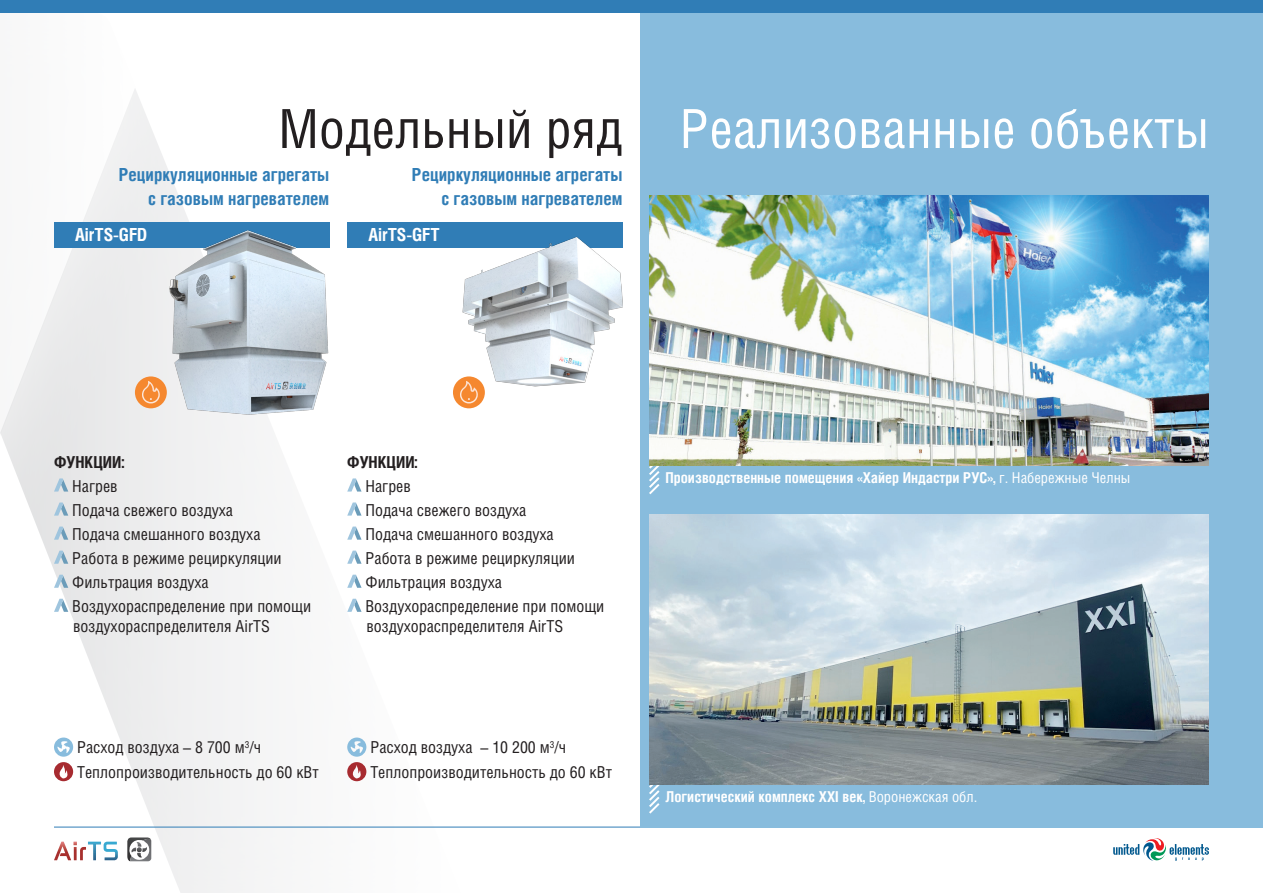
<style>
.page{position:relative;width:1263px;height:893px;background:#fff}
.page>*{position:absolute;margin:0;border:0;box-sizing:border-box;transform-origin:0 0}
.Zagolovok{font:54px "Helios Cond";color:#fff}
.Zagolovok-2{font:54px "Helios Cond";color:#231f20}
.Text_bull{font:700 18px/24px "Helios Cond";color:#307db6;text-align:right}
.Text_bull-2{font:700 18px "Helios Cond";color:#fff}
.Text_bull-3{font:16.5px/19.8px "Helios Cond";color:#231f20}
.Text_bull-4{font:700 16.5px "Helios Cond";color:#231f20}
.Text_bull-5{font:700 15px "Helios Cond";color:#fff}
.s1{font-weight:400}
</style>
<div class="page">
<svg style="left:208px;top:222px;width:253px;height:671px"></svg>
<div style="left:0;top:0;width:208px;height:893px;background:#fff;opacity:.75"></div>
<svg style="left:0;top:13px;width:136px;height:880px"></svg>
<svg style="left:127px;top:837px;width:24px;height:25px"></svg>
<svg style="left:54px;top:842px;width:64px;height:18px"></svg>
<hr style="left:54px;top:827px;width:1155px;height:1px;background:#307db6">
<div style="left:0;top:0;width:1263px;height:13px;background:#307db6"></div>
<svg style="left:1113px;top:838px;width:96px;height:23px"></svg>
<div style="left:640px;top:13px;width:623px;height:814px;background:#88bcdd"></div>
<svg style="left:649px;top:465px;width:13px;height:30px"></svg>
<img style="left:649px;top:195px;width:560px;height:270px">
<svg style="left:54px;top:478px;width:14px;height:14px"></svg>
<svg style="left:54px;top:502px;width:14px;height:14px"></svg>
<svg style="left:54px;top:527px;width:14px;height:13px"></svg>
<svg style="left:54px;top:551px;width:14px;height:13px"></svg>
<svg style="left:54px;top:575px;width:14px;height:13px"></svg>
<svg style="left:54px;top:599px;width:14px;height:13px"></svg>
<svg style="left:54px;top:737px;width:19px;height:44px"></svg>
<div style="left:54px;top:222px;width:275px;height:25px;background:#307db6"></div>
<img style="left:162px;top:227px;width:173px;height:194px">
<svg style="left:347px;top:478px;width:15px;height:14px"></svg>
<svg style="left:347px;top:502px;width:15px;height:14px"></svg>
<svg style="left:347px;top:527px;width:15px;height:13px"></svg>
<svg style="left:347px;top:551px;width:15px;height:13px"></svg>
<svg style="left:347px;top:575px;width:15px;height:13px"></svg>
<svg style="left:347px;top:599px;width:15px;height:13px"></svg>
<svg style="left:347px;top:737px;width:19px;height:44px"></svg>
<div style="left:347px;top:222px;width:275px;height:25px;background:#307db6"></div>
<img style="left:456px;top:236px;width:166px;height:162px">
<svg style="left:649px;top:784px;width:13px;height:30px"></svg>
<img style="left:649px;top:514px;width:560px;height:270px">
<div style="left:135px;top:376px;width:32px;height:32px;background:#f5882f;border-radius:50%"></div>
<svg style="left:142px;top:381px;width:18px;height:23px"></svg>
<div style="left:453px;top:376px;width:32px;height:32px;background:#f5882f;border-radius:50%"></div>
<svg style="left:460px;top:381px;width:18px;height:23px"></svg>
<p class="Zagolovok-2" style="left:278px;top:96px;width:346px">Модельный ряд</p>
<p class="Text_bull" style="left:412px;top:162px;width:212px">Рециркуляционные агрегаты с газовым нагревателем</p>
<p class="Text_bull" style="left:119px;top:162px;width:212px">Рециркуляционные агрегаты с газовым нагревателем</p>
<p class="Text_bull-2" style="left:75px;top:224px;width:73px">AirTS-GFD</p>
<p class="Text_bull-2" style="left:368px;top:224px;width:73px">AirTS-GFT</p>
<p class="Zagolovok" style="left:680px;top:96px;width:531px">Реализованные объекты</p>
<p class="Text_bull-4" style="left:54px;top:452px;width:72px">ФУНКЦИИ:</p>
<p class="Text_bull-3" style="left:72px;top:475px;width:47px">Нагрев</p>
<p class="Text_bull-3" style="left:72px;top:499px;width:162px">Подача свежего воздуха</p>
<p class="Text_bull-3" style="left:72px;top:524px;width:190px">Подача смешанного воздуха</p>
<p class="Text_bull-3" style="left:72px;top:548px;width:211px">Работа в режиме рециркуляции</p>
<p class="Text_bull-3" style="left:72px;top:572px;width:138px">Фильтрация воздуха</p>
<p class="Text_bull-3" style="left:72px;top:596px;width:240px">Воздухораспределение при помощи воздухораспределителя AirTS</p>
<p class="Text_bull-4" style="left:347px;top:452px;width:72px">ФУНКЦИИ:</p>
<p class="Text_bull-3" style="left:365px;top:475px;width:47px">Нагрев</p>
<p class="Text_bull-3" style="left:365px;top:499px;width:162px">Подача свежего воздуха</p>
<p class="Text_bull-3" style="left:365px;top:524px;width:190px">Подача смешанного воздуха</p>
<p class="Text_bull-3" style="left:365px;top:548px;width:211px">Работа в режиме рециркуляции</p>
<p class="Text_bull-3" style="left:365px;top:572px;width:138px">Фильтрация воздуха</p>
<p class="Text_bull-3" style="left:365px;top:596px;width:240px">Воздухораспределение при помощи воздухораспределителя AirTS</p>
<p class="Text_bull-3" style="left:77px;top:737px;width:185px">Расход воздуха – 8 700 м<sup>3</sup>/ч</p>
<p class="Text_bull-3" style="left:77px;top:761px;width:243px">Теплопроизводительность до 60 кВт</p>
<p class="Text_bull-3" style="left:370px;top:737px;width:197px">Расход воздуха – 10 200 м<sup>3</sup>/ч</p>
<p class="Text_bull-3" style="left:370px;top:761px;width:243px">Теплопроизводительность до 60 кВт</p>
<p class="Text_bull-5" style="left:665px;top:469px;width:466px">Производственные помещения «Хайер Индастри РУС», <span class="s1">г. Набережные Челны</span></p>
<p class="Text_bull-5" style="left:665px;top:788px;width:313px">Логистический комплекс XXI век, <span class="s1">Воронежская обл.</span></p>
</div>
